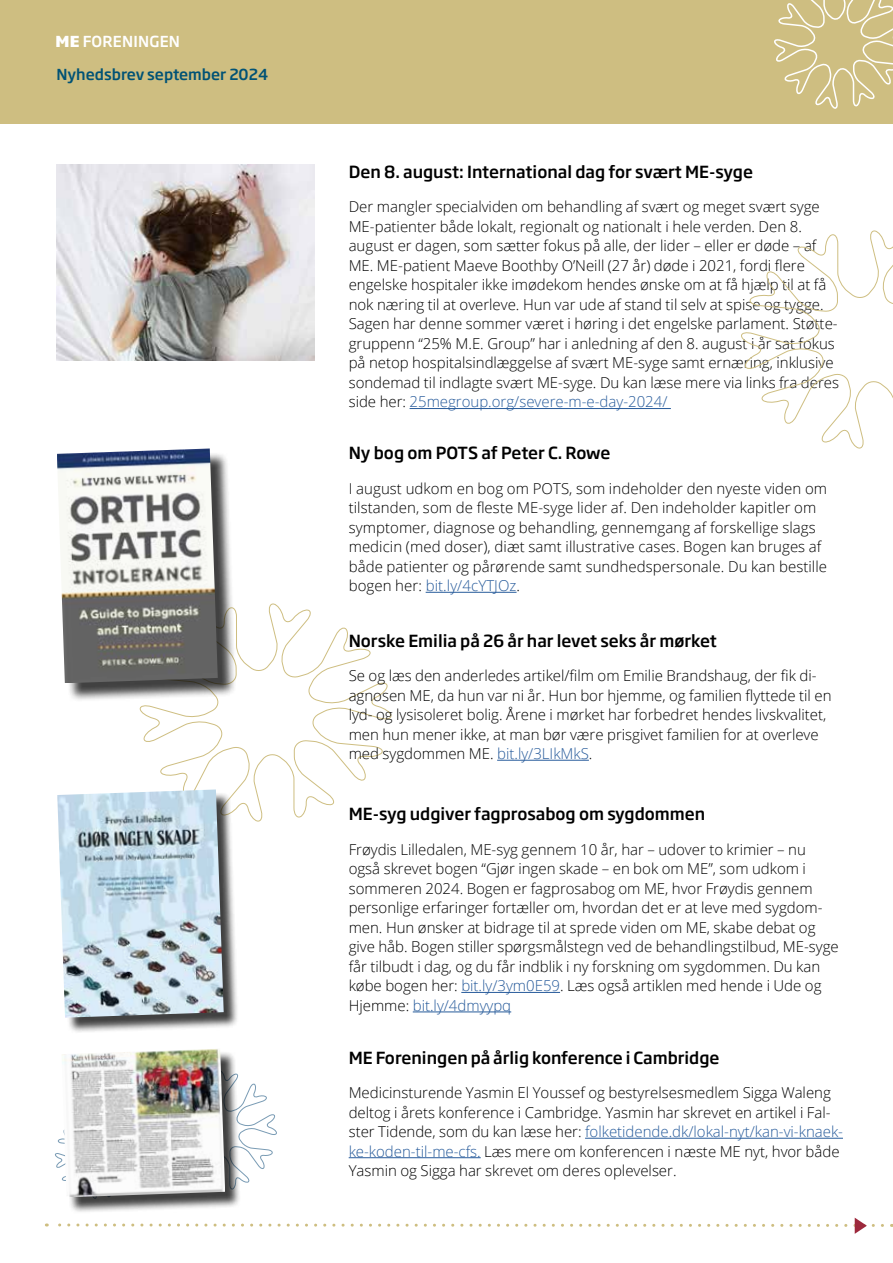
<style>
.page{position:relative;width:893px;height:1263px;background:#fff}
.page>*{position:absolute;margin:0;border:0;box-sizing:border-box;transform-origin:0 0}
.t1{font:500 16.5px "Soho Gothic Pro";color:#000}
.t2{font:300 15px/19.5px "Open Sans";color:#000}
.t3{font:500 15px "Soho Gothic Pro";color:#005275}
.t4{font:500 15px "Soho Gothic Pro";letter-spacing:.015em;color:#fff}
.s1{font-weight:800}
.s2{color:#275b9b}
</style>
<div class="page">
<div style="left:0;top:0;width:893px;height:124px;background:#cebe81"></div>
<svg style="left:774px;top:0;width:119px;height:109px"></svg>
<hr style="left:426px;top:592px;width:91px;height:1px;background:#275b9b">
<svg style="left:46px;top:1217px;width:836px;height:17px"></svg>
<svg style="left:140px;top:603px;width:251px;height:219px"></svg>
<hr style="left:410px;top:408px;width:261px;height:1px;background:#275b9b">
<hr style="left:497px;top:760px;width:92px;height:1px;background:#275b9b">
<hr style="left:461px;top:992px;width:99px;height:1px;background:#275b9b">
<hr style="left:413px;top:1011px;width:98px;height:1px;background:#275b9b">
<svg style="left:241px;top:1083px;width:36px;height:100px"></svg>
<div style="left:59px;top:791px;width:181px;height:242px;background:#000;opacity:.75"></div>
<img style="left:57px;top:789px;width:167px;height:229px">
<svg style="left:55px;top:1138px;width:7px;height:42px"></svg>
<div style="left:60px;top:451px;width:176px;height:251px;background:#000;opacity:.75"></div>
<img style="left:57px;top:448px;width:161px;height:235px">
<img style="left:57px;top:165px;width:257px;height:195px">
<svg style="left:741px;top:230px;width:152px;height:219px"></svg>
<div style="left:64px;top:1051px;width:177px;height:162px;background:#000;opacity:.75"></div>
<img style="left:62px;top:1049px;width:163px;height:148px">
<hr style="left:585px;top:1138px;width:258px;height:1px;background:#275b9b">
<hr style="left:349px;top:1157px;width:132px;height:1px;background:#275b9b">
<p class="t4" style="left:55px;top:30px;width:126px"><span class="s1">ME</span> FORENINGEN</p>
<p class="t3" style="left:56px;top:62px;width:213px">Nyhedsbrev september 2024</p>
<p class="t1" style="left:349px;top:159px;width:406px">Den 8. august: International dag for svært ME-syge</p>
<p class="t2" style="left:349px;top:197px;width:492px">Der mangler specialviden om behandling af svært og meget svært syge ME-patienter både lokalt, regionalt og nationalt i hele verden. Den 8. august er dagen, som sætter fokus på alle, der lider – eller er døde – af ME. ME-patient Maeve Boothby O’Neill (27 år) døde i 2021, fordi flere engelske hospitaler ikke imødekom hendes ønske om at få hjælp til at få nok næring til at overleve. Hun var ude af stand til selv at spise og tygge.<br>Sagen har denne sommer været i høring i det engelske parlament. Støtte&shy;gruppenn “25% M.E. Group” har i anledning af den 8. august i år sat fokus på netop hospitalsindlæggelse af svært ME-syge samt ernæring, inklusive sondemad til indlagte svært ME-syge. Du kan læse mere via links fra deres side her: <span class="s2">25megroup.org/severe-m-e-day-2024/</span></p>
<p class="t1" style="left:349px;top:440px;width:263px">Ny bog om POTS af Peter C. Rowe</p>
<p class="t2" style="left:349px;top:478px;width:480px">I august udkom en bog om POTS, som indeholder den nyeste viden om tilstanden, som de fleste ME-syge lider af. Den indeholder kapitler om symptomer, diagnose og behandling, gennemgang af forskellige slags medicin (med doser), diæt samt illustrative cases. Bogen kan bruges af både patienter og pårørende samt sundhedspersonale. Du kan bestille bogen her: <span class="s2">bit.ly/4cYTJOz</span>.</p>
<p class="t1" style="left:349px;top:627px;width:370px">Norske Emilia på 26 år har levet seks år mørket</p>
<p class="t2" style="left:349px;top:665px;width:484px">Se og læs den anderledes artikel/film om Emilie Brandshaug, der fik di&shy;agnosen ME, da hun var ni år. Hun bor hjemme, og familien flyttede til en lyd- og lysisoleret bolig. Årene i mørket har forbedret hendes livskvalitet, men hun mener ikke, at man bør være prisgivet familien for at overleve med sygdommen ME. <span class="s2">bit.ly/3LIkMkS</span>.</p>
<p class="t1" style="left:349px;top:801px;width:358px">ME-syg udgiver fagprosabog om sygdommen</p>
<p class="t2" style="left:349px;top:839px;width:492px">Frøydis Lilledalen, ME-syg gennem 10 år, har – udover to krimier – nu også skrevet bogen “Gjør ingen skade – en bok om ME”, som udkom i sommeren 2024. Bogen er fagprosabog om ME, hvor Frøydis gennem personlige erfaringer fortæller om, hvordan det er at leve med sygdom&shy;men. Hun ønsker at bidrage til at sprede viden om ME, skabe debat og give håb. Bogen stiller spørgsmålstegn ved de behandlingstilbud, ME-syge får tilbudt i dag, og du får indblik i ny forskning om sygdommen. Du kan købe bogen her: <span class="s2">bit.ly/3ym0E59</span>. Læs også artiklen med hende i Ude og Hjemme: <span class="s2">bit.ly/4dmyypq</span></p>
<p class="t1" style="left:349px;top:1044px;width:372px">ME Foreningen på årlig konference i Cambridge</p>
<p class="t2" style="left:349px;top:1082px;width:496px">Medicinsturende Yasmin El Youssef og bestyrelsesmedlem Sigga Waleng deltog i årets konference i Cambridge. Yasmin har skrevet en artikel i Fal&shy;ster Tidende, som du kan læse her: <span class="s2">folketidende.dk/lokal-nyt/kan-vi-knaek&shy;ke-koden-til-me-cfs.</span> Læs mere om konferencen i næste ME nyt, hvor både Yasmin og Sigga har skrevet om deres oplevelser.</p>
</div>
